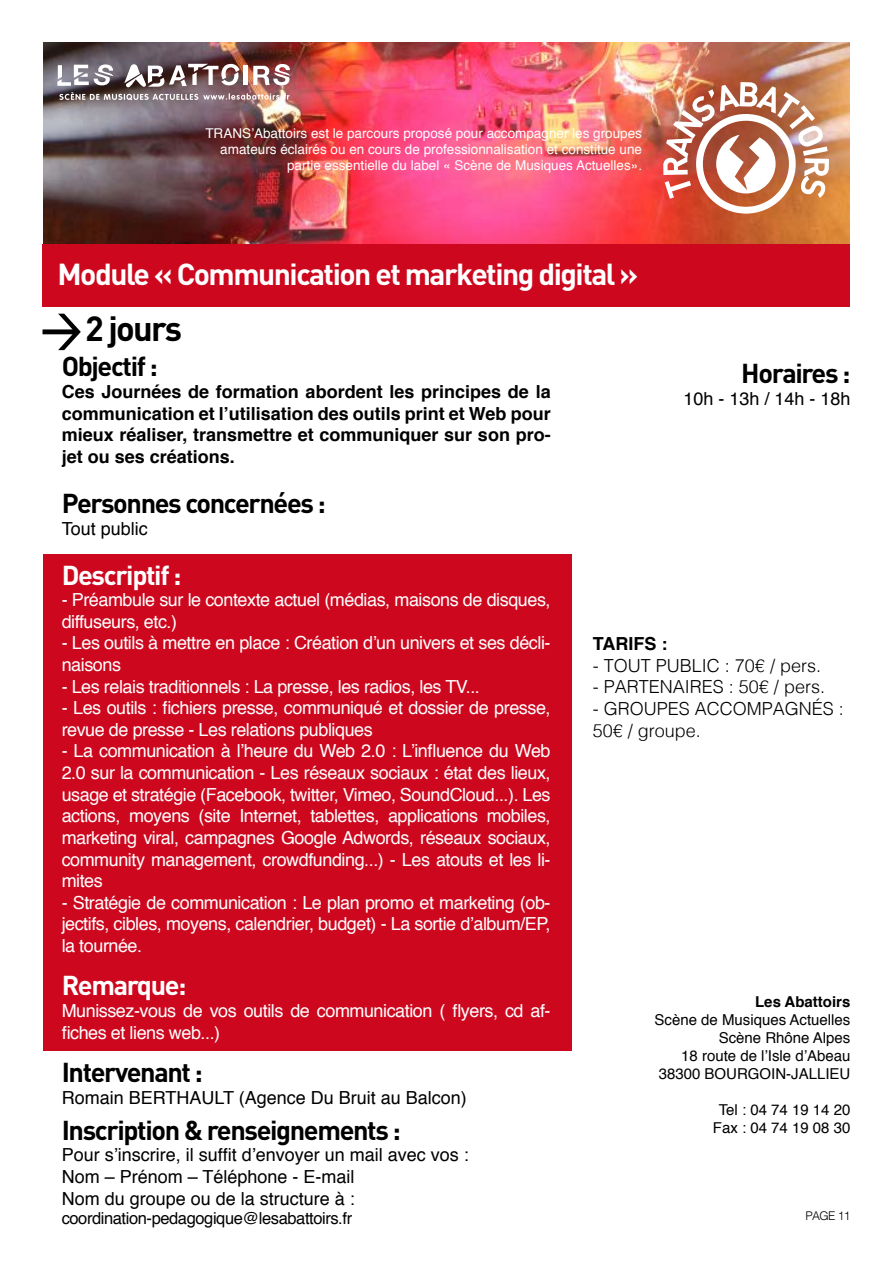
<style>
.page{position:relative;width:893px;height:1263px;background:#fff}
.page>*{position:absolute;margin:0;border:0;box-sizing:border-box;transform-origin:0 0}
.t1{font:700 34.5px "DIN";letter-spacing:-.05em;color:#000}
.t2{font:700 30px "DIN";letter-spacing:-.05em;color:#fff}
.t3{font:700 27px "DIN";letter-spacing:-.05em;color:#000}
.t4{font:700 27px "DIN";letter-spacing:-.05em;color:#fff}
.t5{font:18px/21.6px "Helvetica";letter-spacing:-.025em;color:#fff}
.t6{font:700 18px/21.6px "Helvetica";color:#000;text-align:justify}
.t7{font:18px/21.6px "Helvetica";color:#000}
.t8{font:300 18px/21.6px "Helvetica";color:#000}
.t9{font:16.5px "Helvetica";letter-spacing:-.025em;color:#000}
.t10{font:15px/18px "Helvetica";color:#000;text-align:right}
.t11{font:700 15px "Helvetica";color:#000}
.t12{font:13.5px/16.2px "Helvetica";color:#fff;text-align:right}
.t13{font:300 12px "Helvetica";letter-spacing:-.05em;color:#000}
</style>
<div class="page">
<div style="left:43px;top:554px;width:528px;height:497px;background:#cd071e"></div>
<img style="left:43px;top:43px;width:807px;height:201px">
<div style="left:43px;top:244px;width:807px;height:63px;background:#cd071e"></div>
<img style="left:57px;top:64px;width:233px;height:36px">
<svg style="left:43px;top:314px;width:38px;height:36px"></svg>
<img style="left:663px;top:82px;width:166px;height:132px">
<p class="t12" style="left:205px;top:126px;width:438px">TRANS’Abattoirs est le parcours proposé pour accompagner les groupes amateurs éclairés ou en cours de professionnalisation et constitue une partie essentielle du label « Scène de Musiques Actuelles».</p>
<h2 class="t2" style="left:57px;top:254px;width:582px">Module « Communication et marketing digital »</h2>
<h1 class="t1" style="left:85px;top:306px;width:99px">2 jours</h1>
<h3 class="t3" style="left:62px;top:349px;width:98px">Objectif :</h3>
<p class="t6" style="left:62px;top:381px;width:490px">Ces Journées de formation abordent les principes de la communication et l’utilisation des outils print et Web pour mieux réaliser, transmettre et communiquer sur son pro&shy;jet ou ses créations.</p>
<h3 class="t3" style="left:62px;top:485px;width:266px">Personnes concernées :</h3>
<p class="t7" style="left:62px;top:518px;width:88px">Tout public</p>
<h3 class="t4" style="left:62px;top:557px;width:121px">Descriptif :</h3>
<p class="t5" style="left:62px;top:590px;width:490px">- Préambule sur le contexte actuel (médias, maisons de disques, diffuseurs, etc.)</p>
<p class="t5" style="left:62px;top:633px;width:490px">- Les outils à mettre en place : Création d’un univers et ses décli&shy;naisons</p>
<p class="t5" style="left:62px;top:676px;width:420px">- Les relais traditionnels : La presse, les radios, les TV...</p>
<p class="t5" style="left:62px;top:698px;width:490px">- Les outils : fichiers presse, communiqué et dossier de presse, revue de presse - Les relations publiques</p>
<p class="t5" style="left:62px;top:741px;width:490px;text-align:justify">- La communication à l’heure du Web 2.0 : L’influence du Web 2.0 sur la communication - Les réseaux sociaux : état des lieux, usage et stratégie (Facebook, twitter, Vimeo, SoundCloud...). Les actions, moyens (site Internet, tablettes, applications mobiles, marketing viral, campagnes Google Adwords, réseaux sociaux, community management, crowdfunding...) - Les atouts et les li&shy;mites</p>
<p class="t5" style="left:62px;top:892px;width:490px;text-align:justify">- Stratégie de communication : Le plan promo et marketing (ob&shy;jectifs, cibles, moyens, calendrier, budget) - La sortie d’album/EP, la tournée.</p>
<h3 class="t4" style="left:62px;top:968px;width:126px">Remarque:</h3>
<p class="t5" style="left:62px;top:1000px;width:490px">Munissez-vous de vos outils de communication ( flyers, cd af&shy;fiches et liens web...)</p>
<h3 class="t3" style="left:62px;top:1055px;width:143px">Intervenant :</h3>
<p class="t7" style="left:62px;top:1087px;width:407px">Romain BERTHAULT (Agence Du Bruit au Balcon)</p>
<h3 class="t3" style="left:62px;top:1112px;width:341px">Inscription &amp; renseignements :</h3>
<p class="t7" style="left:62px;top:1145px;width:409px">Pour s’inscrire, il suffit d’envoyer un mail avec vos :<br>Nom – Prénom – Téléphone - E-mail<br>Nom du groupe ou de la structure à :</p>
<p class="t9" style="left:62px;top:1206px;width:292px">coordination-pedagogique@lesabattoirs.fr</p>
<h3 class="t3" style="left:741px;top:356px;width:111px">Horaires :</h3>
<p class="t7" style="left:683px;top:388px;width:169px">10h - 13h / 14h - 18h</p>
<p class="t6" style="left:593px;top:633px;width:76px">TARIFS :</p>
<p class="t8" style="left:593px;top:653px;width:230px">- TOUT PUBLIC : 70€ / pers.</p>
<p class="t8" style="left:593px;top:675px;width:234px">- PARTENAIRES : 50€ / pers.</p>
<p class="t8" style="left:593px;top:697px;width:253px">- GROUPES ACCOMPAGNÉS :<br>50€ / groupe.</p>
<p class="t11" style="left:755px;top:989px;width:97px">Les Abattoirs</p>
<p class="t10" style="left:654px;top:1011px;width:197px">Scène de Musiques Actuelles<br>Scène Rhône Alpes<br>18 route de l’Isle d’Abeau<br>38300 BOURGOIN-JALLIEU</p>
<p class="t10" style="left:713px;top:1101px;width:139px;text-align:center">Tel : 04 74 19 14 20<br>Fax : 04 74 19 08 30</p>
<p class="t13" style="left:805px;top:1205px;width:47px">PAGE 11</p>
</div>
